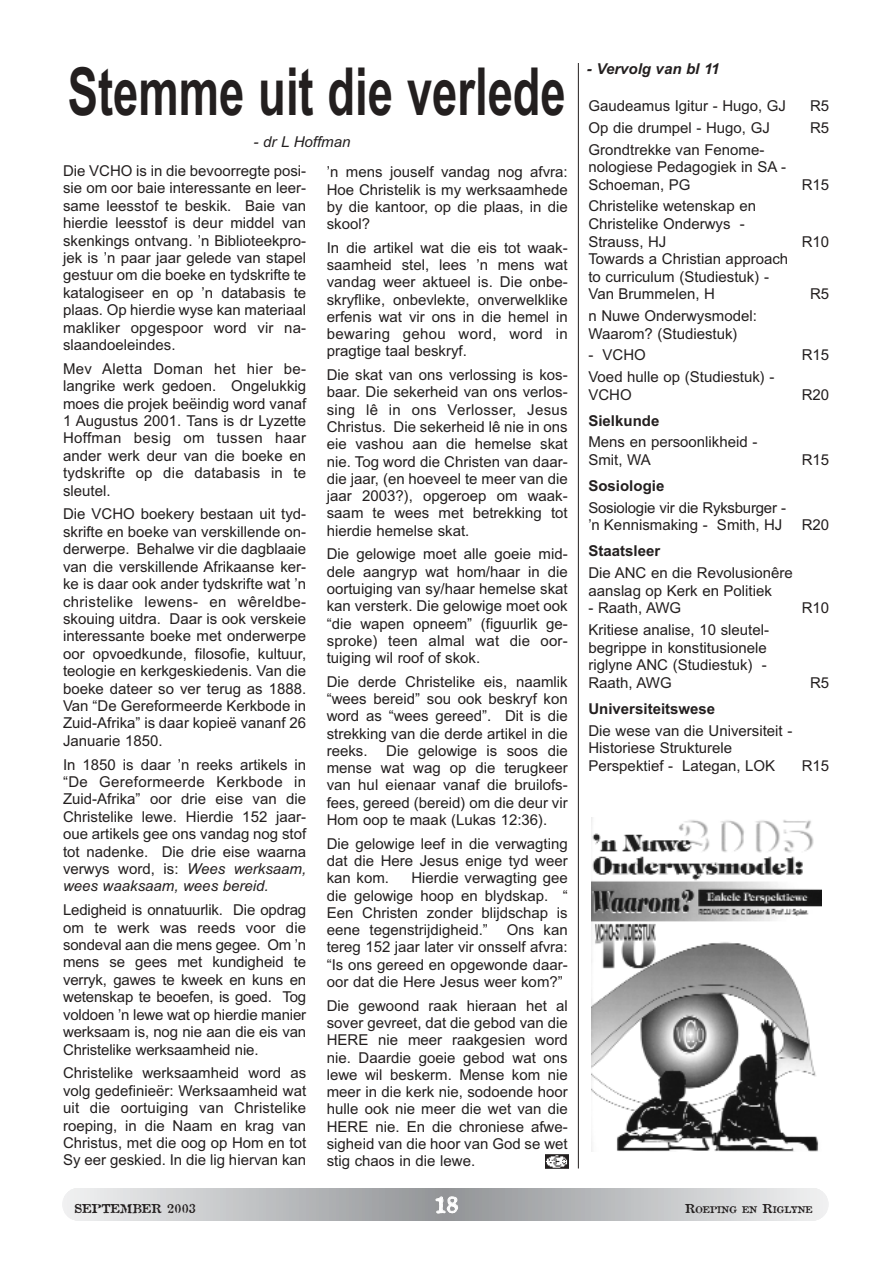
<style>
.page{position:relative;width:893px;height:1263px;background:#fff}
.page>*{position:absolute;margin:0;border:0;box-sizing:border-box;transform-origin:0 0}
.t1{font:700 66.3px "Arial";color:#231f1f;scale:.68 1}
.t2{font:21px "Attic";color:#fff}
.t3{font:15px/17.4px "Arial";color:#231f1f;text-align:justify}
.t4{font:700 15px "Arial";color:#231f1f}
.t5{font:italic 700 15px "Arial";color:#231f1f}
.t6{font:italic 15px "Arial";color:#231f1f}
.t7{font:12px "Attic";color:#231f1f}
.t8{font:9px "Attic";color:#231f1f}
.s1{font-style:italic}
.s2{font-size:12px}
</style>
<div class="page">
<svg style="left:64px;top:1188px;width:762px;height:33px"></svg>
<div style="left:279px;top:1188px;width:332px;height:33px;background:#babcbe"></div>
<div style="left:289px;top:1188px;width:312px;height:33px;background:#b6b9bc"></div>
<div style="left:306px;top:1188px;width:278px;height:33px;background:#b3b4b8"></div>
<div style="left:316px;top:1188px;width:258px;height:33px;background:#b1b3b4"></div>
<div style="left:329px;top:1188px;width:232px;height:33px;background:#adafb2"></div>
<div style="left:346px;top:1188px;width:199px;height:33px;background:#aaacad"></div>
<div style="left:362px;top:1188px;width:166px;height:33px;background:#a6a7aa"></div>
<div style="left:379px;top:1188px;width:132px;height:33px;background:#a1a3a6"></div>
<div style="left:395px;top:1188px;width:100px;height:33px;background:#9e9fa3"></div>
<div style="left:405px;top:1188px;width:80px;height:33px;background:#9b9e9f"></div>
<div style="left:422px;top:1188px;width:46px;height:33px;background:#979a9b"></div>
<div style="left:435px;top:1188px;width:20px;height:33px;background:#949698"></div>
<img style="left:545px;top:1154px;width:23px;height:15px">
<hr style="left:578px;top:63px;width:1px;height:1106px;background:#231f1f">
<img style="left:591px;top:818px;width:230px;height:333px">
<h1 class="t1" style="left:68px;top:67px;width:733px">Stemme uit die verlede</h1>
<p class="t6" style="left:253px;top:136px;width:98px">- dr L Hoffman</p>
<p class="t3" style="left:63px;top:163px;width:245px">Die VCHO is in die bevoorregte posi&shy;sie om oor baie interessante en leer&shy;same leesstof te beskik. Baie van hierdie leesstof is deur middel van skenkings ontvang. ’n Biblioteekpro&shy;jek is ’n paar jaar gelede van stapel gestuur om die boeke en tydskrifte te katalogiseer en op ’n databasis te plaas. Op hierdie wyse kan materiaal makliker opgespoor word vir na&shy;slaandoeleindes.</p>
<p class="t3" style="left:63px;top:361px;width:245px">Mev Aletta Doman het hier be&shy;langrike werk gedoen. Ongelukkig moes die projek beëindig word vanaf 1 Augustus 2001. Tans is dr Lyzette Hoffman besig om tussen haar ander werk deur van die boeke en tydskrifte op die databasis in te sleutel.</p>
<p class="t3" style="left:63px;top:507px;width:245px">Die VCHO boekery bestaan uit tyd&shy;skrifte en boeke van verskillende on&shy;derwerpe. Behalwe vir die dagblaaie van die verskillende Afrikaanse ker&shy;ke is daar ook ander tydskrifte wat ’n christelike lewens- en wêreldbe&shy;skouing uitdra. Daar is ook verskeie interessante boeke met onderwerpe oor opvoedkunde, filosofie, kultuur, teologie en kerkgeskiedenis. Van die boeke dateer so ver terug as 1888.<br>Van “De Gereformeerde Kerkbode in Zuid-Afrika” is daar kopieë vananf 26<br>Januarie 1850.</p>
<p class="t3" style="left:63px;top:757px;width:245px">In 1850 is daar ’n reeks artikels in “De Gereformeerde Kerkbode in Zuid-Afrika” oor drie eise van die Christelike lewe. Hierdie 152 jaar&shy;oue artikels gee ons vandag nog stof tot nadenke. Die drie eise waarna verwys word, is: <span class="s1">Wees werksaam, wees waaksaam, wees bereid.</span></p>
<p class="t3" style="left:63px;top:903px;width:245px">Ledigheid is onnatuurlik. Die opdrag om te werk was reeds voor die sondeval aan die mens gegee. Om ’n mens se gees met kundigheid te verryk, gawes te kweek en kuns en wetenskap te beoefen, is goed. Tog voldoen ’n lewe wat op hierdie manier werksaam is, nog nie aan die eis van Christelike werksaamheid nie.</p>
<p class="t3" style="left:63px;top:1066px;width:245px">Christelike werksaamheid word as volg gedefinieër: Werksaamheid wat uit die oortuiging van Christelike roeping, in die Naam en krag van Christus, met die oog op Hom en tot Sy eer geskied. In die lig hiervan kan</p>
<p class="t3" style="left:327px;top:165px;width:242px">’n mens jouself vandag nog afvra:<br>Hoe Christelik is my werksaamhede by die kantoor, op die plaas, in die skool?</p>
<p class="t3" style="left:327px;top:240px;width:242px">In die artikel wat die eis tot waak&shy;saamheid stel, lees ’n mens wat vandag weer aktueel is. Die onbe&shy;skryflike, onbevlekte, onverwelklike erfenis wat vir ons in die hemel in bewaring gehou word, word in pragtige taal beskryf.</p>
<p class="t3" style="left:327px;top:368px;width:242px">Die skat van ons verlossing is kos&shy;baar. Die sekerheid van ons verlos&shy;sing lê in ons Verlosser, Jesus Christus. Die sekerheid lê nie in ons eie vashou aan die hemelse skat nie. Tog word die Christen van daar&shy;die jaar, (en hoeveel te meer van die jaar 2003?), opgeroep om waak&shy;saam te wees met betrekking tot hierdie hemelse skat.</p>
<p class="t3" style="left:327px;top:547px;width:242px">Die gelowige moet alle goeie mid&shy;dele aangryp wat hom/haar in die oortuiging van sy/haar hemelse skat kan versterk. Die gelowige moet ook “die wapen opneem” (figuurlik ge&shy;sproke) teen almal wat die oor&shy;tuiging wil roof of skok.</p>
<p class="t3" style="left:327px;top:674px;width:242px">Die derde Christelike eis, naamlik “wees bereid” sou ook beskryf kon word as “wees gereed”. Dit is die strekking van die derde artikel in die reeks. Die gelowige is soos die mense wat wag op die terugkeer van hul eienaar vanaf die bruilofs&shy;fees, gereed (bereid) om die deur vir Hom oop te maak (Lukas 12:36).</p>
<p class="t3" style="left:327px;top:836px;width:242px">Die gelowige leef in die verwagting dat die Here Jesus enige tyd weer kan kom.</p>
<p class="t3" style="left:327px;top:871px;width:242px;text-indent:85px">Hierdie verwagting gee die gelowige hoop en blydskap. “ Een Christen zonder blijdschap is eene tegenstrijdigheid.” Ons kan tereg 152 jaar later vir onsself afvra: “Is ons gereed en opgewonde daar&shy;oor dat die Here Jesus weer kom?”</p>
<p class="t3" style="left:327px;top:998px;width:242px">Die gewoond raak hieraan het al sover gevreet, dat die gebod van die HERE nie meer raakgesien word nie. Daardie goeie gebod wat ons lewe wil beskerm. Mense kom nie meer in die kerk nie, sodoende hoor hulle ook nie meer die wet van die HERE nie. En die chroniese afwe&shy;sigheid van die hoor van God se wet stig chaos in die lewe.</p>
<p class="t5" style="left:587px;top:63px;width:134px">- Vervolg van bl 11</p>
<p class="t3" style="left:588px;top:98px;width:199px">Gaudeamus Igitur - Hugo, GJ</p>
<p class="t3" style="left:810px;top:98px;width:21px">R5</p>
<p class="t3" style="left:588px;top:120px;width:183px">Op die drumpel - Hugo, GJ</p>
<p class="t3" style="left:810px;top:120px;width:21px">R5</p>
<p class="t3" style="left:588px;top:142px;width:199px;text-align:left">Grondtrekke van Fenome&shy;nologiese Pedagogiek in SA -<br>Schoeman, PG</p>
<p class="t3" style="left:801px;top:177px;width:29px">R15</p>
<p class="t3" style="left:588px;top:199px;width:169px;text-align:left">Christelike wetenskap en<br>Christelike Onderwys -<br>Strauss, HJ</p>
<p class="t3" style="left:588px;top:252px;width:201px;text-align:left">Towards a Christian approach to curriculum (Studiestuk) -<br>Van Brummelen, H</p>
<p class="t3" style="left:801px;top:234px;width:29px">R10</p>
<p class="t3" style="left:810px;top:287px;width:21px">R5</p>
<p class="t3" style="left:588px;top:308px;width:170px">n Nuwe Onderwysmodel:<br>Waarom? (Studiestuk)</p>
<p class="t3" style="left:588px;top:348px;width:59px">- VCHO</p>
<p class="t3" style="left:801px;top:348px;width:29px">R15</p>
<p class="t3" style="left:588px;top:370px;width:187px">Voed hulle op (Studiestuk) -<br>VCHO</p>
<p class="t3" style="left:801px;top:387px;width:29px">R20</p>
<p class="t4" style="left:588px;top:415px;width:72px">Sielkunde</p>
<p class="t3" style="left:588px;top:435px;width:170px">Mens en persoonlikheid -<br>Smit, WA</p>
<p class="t4" style="left:588px;top:480px;width:77px">Sosiologie</p>
<p class="t3" style="left:588px;top:500px;width:199px">Sosiologie vir die Ryksburger - ’n Kennismaking - Smith, HJ</p>
<p class="t3" style="left:801px;top:453px;width:29px">R15</p>
<p class="t3" style="left:801px;top:518px;width:29px">R20</p>
<p class="t4" style="left:588px;top:546px;width:73px">Staatsleer</p>
<p class="t3" style="left:588px;top:566px;width:206px">Die ANC en die Revolusionêre aanslag op Kerk en Politiek</p>
<p class="t3" style="left:588px;top:601px;width:94px">- Raath, AWG</p>
<p class="t3" style="left:801px;top:601px;width:29px">R10</p>
<p class="t3" style="left:588px;top:623px;width:182px;text-align:left">Kritiese analise, 10 sleutel&shy;begrippe in konstitusionele riglyne ANC (Studiestuk) -<br>Raath, AWG</p>
<p class="t3" style="left:810px;top:675px;width:21px">R5</p>
<p class="t4" style="left:588px;top:703px;width:128px">Universiteitswese</p>
<p class="t3" style="left:588px;top:723px;width:205px;text-align:left">Die wese van die Universiteit -<br>Historiese Strukturele<br>Perspektief - Lategan, LOK</p>
<p class="t3" style="left:801px;top:758px;width:29px">R15</p>
<p class="t7" style="left:74px;top:1204px;width:123px">SEPTEMBER 2003</p>
<h2 class="t2" style="left:434px;top:1197px;width:26px">18</h2>
<p class="t8" style="left:685px;top:1206px;width:129px"><span class="s2">R</span>OEPING EN <span class="s2">R</span>IGLYNE</p>
</div>
